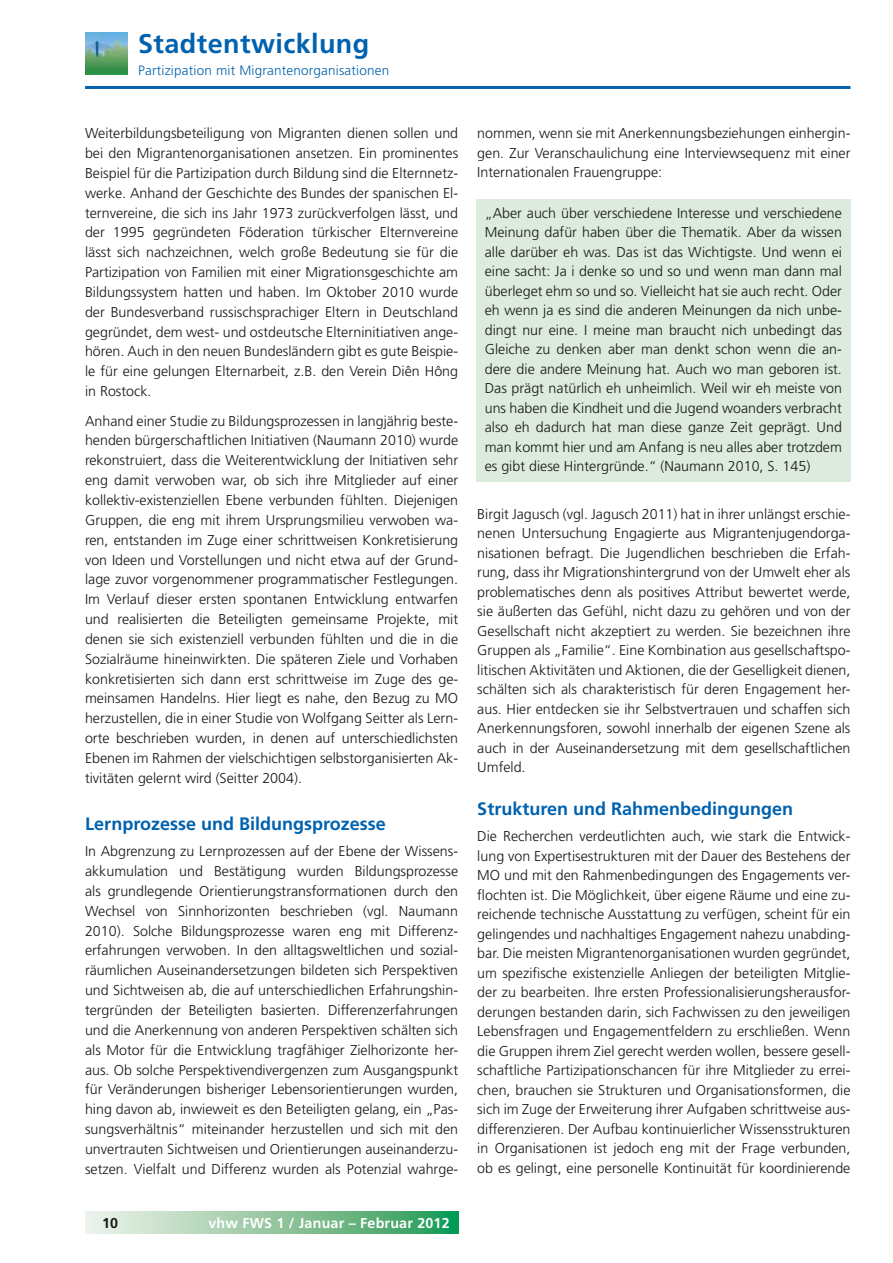
<style>
.page{position:relative;width:893px;height:1263px;background:#fff}
.page>*{position:absolute;margin:0;border:0;box-sizing:border-box;transform-origin:0 0}
.t1{font:700 27px "Frutiger LT";letter-spacing:.015em;color:#0062ae}
.t2{font:700 18px "Frutiger LT";color:#0062ae}
.t3{font:300 14.25px/19.8px "Frutiger LT";color:#181716;text-align:justify}
.t4{font:700 14.25px "Frutiger LT";letter-spacing:.015em;color:#fff}
.t5{font:700 14.25px "Frutiger LT";color:#181716}
.t6{font:300 13.5px "Frutiger LT";letter-spacing:.015em;color:#0062ae}
</style>
<div class="page">
<hr style="left:85px;top:86px;width:765px;height:3px;background:#0062ae">
<svg style="left:85px;top:1212px;width:373px;height:21px;background:#8dc69f"></svg>
<img style="left:85px;top:32px;width:42px;height:43px">
<div style="left:476px;top:199px;width:374px;height:283px;background:#dcebdd"></div>
<h1 class="t1" style="left:138px;top:28px;width:233px">Stadtentwicklung</h1>
<p class="t6" style="left:138px;top:62px;width:253px">Partizipation mit Migrantenorganisationen</p>
<p class="t3" style="left:85px;top:124px;width:375px">Weiterbildungsbeteiligung von Migranten dienen sollen und bei den Migrantenorganisationen ansetzen. Ein prominentes Beispiel für die Partizipation durch Bildung sind die Elternnetz&shy;werke. Anhand der Geschichte des Bundes der spanischen El&shy;ternvereine, die sich ins Jahr 1973 zurückverfolgen lässt, und der 1995 gegründeten Föderation türkischer Elternvereine lässt sich nachzeichnen, welch große Bedeutung sie für die Partizipation von Familien mit einer Migrationsgeschichte am Bildungssystem hatten und haben. Im Oktober 2010 wurde der Bundesverband russischsprachiger Eltern in Deutschland gegründet, dem west- und ostdeutsche Elterninitiativen ange&shy;hören. Auch in den neuen Bundesländern gibt es gute Beispie&shy;le für eine gelungen Elternarbeit, z.B. den Verein Diên Hông in Rostock.</p>
<p class="t3" style="left:85px;top:411px;width:375px">Anhand einer Studie zu Bildungsprozessen in langjährig beste&shy;henden bürgerschaftlichen Initiativen (Naumann 2010) wurde rekonstruiert, dass die Weiterentwicklung der Initiativen sehr eng damit verwoben war, ob sich ihre Mitglieder auf einer kollektiv-existenziellen Ebene verbunden fühlten. Diejenigen Gruppen, die eng mit ihrem Ursprungsmilieu verwoben wa&shy;ren, entstanden im Zuge einer schrittweisen Konkretisierung von Ideen und Vorstellungen und nicht etwa auf der Grund&shy;lage zuvor vorgenommener programmatischer Festlegungen.<br>Im Verlauf dieser ersten spontanen Entwicklung entwarfen und realisierten die Beteiligten gemeinsame Projekte, mit denen sie sich existenziell verbunden fühlten und die in die Sozialräume hineinwirkten. Die späteren Ziele und Vorhaben konkretisierten sich dann erst schrittweise im Zuge des ge&shy;meinsamen Handelns. Hier liegt es nahe, den Bezug zu MO herzustellen, die in einer Studie von Wolfgang Seitter als Lern&shy;orte beschrieben wurden, in denen auf unterschiedlichsten Ebenen im Rahmen der vielschichtigen selbstorganisierten Ak&shy;tivitäten gelernt wird (Seitter 2004).</p>
<p class="t2" style="left:85px;top:813px;width:302px">Lernprozesse und Bildungsprozesse</p>
<p class="t3" style="left:85px;top:842px;width:375px">In Abgrenzung zu Lernprozessen auf der Ebene der Wissens&shy;akkumulation und Bestätigung wurden Bildungsprozesse als grundlegende Orientierungstransformationen durch den Wechsel von Sinnhorizonten beschrieben (vgl. Naumann 2010). Solche Bildungsprozesse waren eng mit Differenz&shy;erfahrungen verwoben. In den alltagsweltlichen und sozial&shy;räumlichen Auseinandersetzungen bildeten sich Perspektiven und Sichtweisen ab, die auf unterschiedlichen Erfahrungshin&shy;tergründen der Beteiligten basierten. Differenzerfahrungen und die Anerkennung von anderen Perspektiven schälten sich als Motor für die Entwicklung tragfähiger Zielhorizonte her&shy;aus. Ob solche Perspektivendivergenzen zum Ausgangspunkt für Veränderungen bisheriger Lebensorientierungen wurden, hing davon ab, inwieweit es den Beteiligten gelang, ein „Pas&shy;sungsverhältnis“ miteinander herzustellen und sich mit den unvertrauten Sichtweisen und Orientierungen auseinanderzu&shy;setzen. Vielfalt und Differenz wurden als Potenzial wahrge-</p>
<p class="t5" style="left:102px;top:1214px;width:18px">10</p>
<p class="t4" style="left:208px;top:1214px;width:243px">vhw FWS 1 / Januar – Februar 2012</p>
<p class="t3" style="left:477px;top:124px;width:375px">nommen, wenn sie mit Anerkennungsbeziehungen einhergin&shy;gen. Zur Veranschaulichung eine Interviewsequenz mit einer Internationalen Frauengruppe:</p>
<p class="t3" style="left:485px;top:204px;width:359px">„Aber auch über verschiedene Interesse und verschiedene Meinung dafür haben über die Thematik. Aber da wissen alle darüber eh was. Das ist das Wichtigste. Und wenn ei eine sacht: Ja i denke so und so und wenn man dann mal überleget ehm so und so. Vielleicht hat sie auch recht. Oder eh wenn ja es sind die anderen Meinungen da nich unbe&shy;dingt nur eine. I meine man braucht nich unbedingt das Gleiche zu denken aber man denkt schon wenn die an&shy;dere die andere Meinung hat. Auch wo man geboren ist.<br>Das prägt natürlich eh unheimlich. Weil wir eh meiste von uns haben die Kindheit und die Jugend woanders verbracht also eh dadurch hat man diese ganze Zeit geprägt. Und man kommt hier und am Anfang is neu alles aber trotzdem es gibt diese Hintergründe.“ (Naumann 2010, S. 145)</p>
<p class="t3" style="left:477px;top:504px;width:375px">Birgit Jagusch (vgl. Jagusch 2011) hat in ihrer unlängst erschie&shy;nenen Untersuchung Engagierte aus Migrantenjugendorga&shy;nisationen befragt. Die Jugendlichen beschrieben die Erfah&shy;rung, dass ihr Migrationshintergrund von der Umwelt eher als problematisches denn als positives Attribut bewertet werde, sie äußerten das Gefühl, nicht dazu zu gehören und von der Gesellschaft nicht akzeptiert zu werden. Sie bezeichnen ihre Gruppen als „Familie“. Eine Kombination aus gesellschaftspo&shy;litischen Aktivitäten und Aktionen, die der Geselligkeit dienen, schälten sich als charakteristisch für deren Engagement her&shy;aus. Hier entdecken sie ihr Selbstvertrauen und schaffen sich Anerkennungsforen, sowohl innerhalb der eigenen Szene als auch in der Auseinandersetzung mit dem gesellschaftlichen Umfeld.</p>
<p class="t2" style="left:477px;top:798px;width:317px">Strukturen und Rahmenbedingungen</p>
<p class="t3" style="left:477px;top:826px;width:375px">Die Recherchen verdeutlichten auch, wie stark die Entwick&shy;lung von Expertisestrukturen mit der Dauer des Bestehens der MO und mit den Rahmenbedingungen des Engagements ver&shy;flochten ist. Die Möglichkeit, über eigene Räume und eine zu&shy;reichende technische Ausstattung zu verfügen, scheint für ein gelingendes und nachhaltiges Engagement nahezu unabding&shy;bar. Die meisten Migrantenorganisationen wurden gegründet, um spezifische existenzielle Anliegen der beteiligten Mitglie&shy;der zu bearbeiten. Ihre ersten Professionalisierungsherausfor&shy;derungen bestanden darin, sich Fachwissen zu den jeweiligen Lebensfragen und Engagementfeldern zu erschließen. Wenn die Gruppen ihrem Ziel gerecht werden wollen, bessere gesell&shy;schaftliche Partizipationschancen für ihre Mitglieder zu errei&shy;chen, brauchen sie Strukturen und Organisationsformen, die sich im Zuge der Erweiterung ihrer Aufgaben schrittweise aus&shy;differenzieren. Der Aufbau kontinuierlicher Wissensstrukturen in Organisationen ist jedoch eng mit der Frage verbunden, ob es gelingt, eine personelle Kontinuität für koordinierende</p>
</div>
